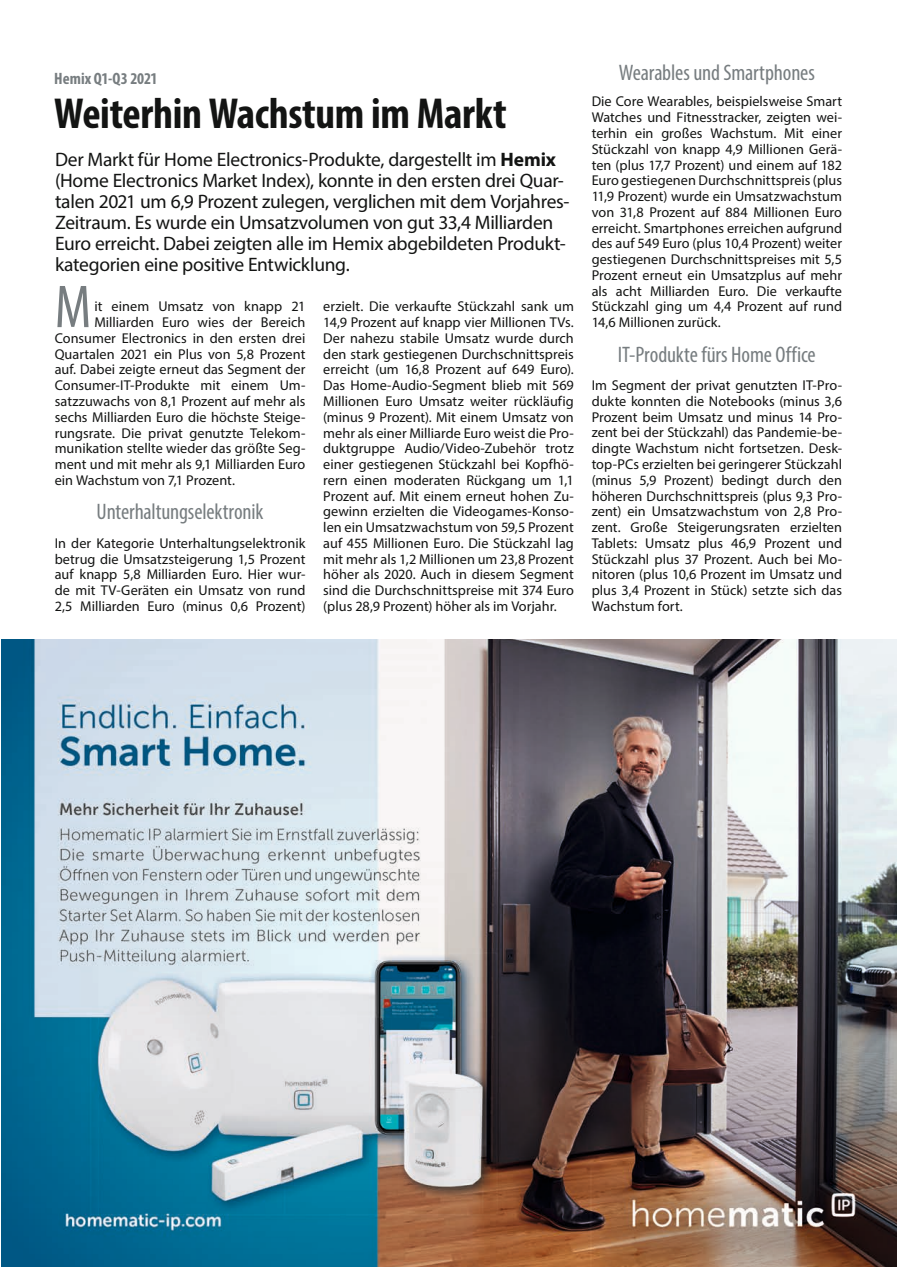
<style>
.page{position:relative;width:897px;height:1267px;background:#fff}
.page>*{position:absolute;margin:0;border:0;box-sizing:border-box;transform-origin:0 0}
.t1{font:condensed 61.05px "Myriad Pro";color:#777d80}
.t2{font:700 condensed 43.5px "Myriad Pro";letter-spacing:-.01em;color:#131413}
.t3{font:condensed 22.5px "Myriad Pro";letter-spacing:-.005em;color:#777d80}
.t4{font:19.5px/21px "Myriad Pro";letter-spacing:-.015em;color:#131413}
.t5{font:700 condensed 16.5px "Myriad Pro";letter-spacing:-.005em;color:#777d80}
.t6{font:14.25px/15.8px "Myriad Pro";color:#131413;text-align:justify}
.s1{font-weight:700}
</style>
<div class="page">
<img style="left:2px;top:639px;width:894px;height:627px">
<p class="t5" style="left:54px;top:68px;width:105px">Hemix Q1-Q3 2021</p>
<h2 class="t2" style="left:54px;top:86px;width:454px">Weiterhin Wachstum im Markt</h2>
<p class="t4" style="left:55px;top:148px;width:516px">Der Markt für Home Electronics-Produkte, dargestellt im <span class="s1">Hemix </span>(Home Electronics Market Index), konnte in den ersten drei Quar&shy;talen 2021 um 6,9 Prozent zulegen, verglichen mit dem Vorjahres-Zeitraum. Es wurde ein Umsatzvolumen von gut 33,4 Milliarden Euro erreicht. Dabei zeigten alle im Hemix abgebildeten Produkt&shy;kategorien eine positive Entwicklung.</p>
<h1 class="t1" style="left:55px;top:270px;width:38px">M</h1>
<p class="t6" style="left:323px;top:298px;width:252px">erzielt. Die verkaufte Stückzahl sank um 14,9 Prozent auf knapp vier Millionen TVs.<br>Der nahezu stabile Umsatz wurde durch den stark gestiegenen Durchschnittspreis erreicht (um 16,8 Prozent auf 649 Euro).<br>Das Home-Audio-Segment blieb mit 569<br>Millionen Euro Umsatz weiter rückläufig (minus 9 Prozent). Mit einem Umsatz von mehr als einer Milliarde Euro weist die Pro&shy;duktgruppe Audio/Video-Zubehör trotz einer gestiegenen Stückzahl bei Kopfhö&shy;rern einen moderaten Rückgang um 1,1<br>Prozent auf. Mit einem erneut hohen Zu&shy;gewinn erzielten die Videogames-Konso&shy;len ein Umsatzwachstum von 59,5 Prozent auf 455 Millionen Euro. Die Stückzahl lag mit mehr als 1,2 Millionen um 23,8 Prozent höher als 2020. Auch in diesem Segment sind die Durchschnittspreise mit 374 Euro (plus 28,9 Prozent) höher als im Vorjahr.</p>
<p class="t6" style="left:94px;top:298px;width:212px">it einem Umsatz von knapp 21</p>
<p class="t6" style="left:94px;top:314px;width:212px">Milliarden Euro wies der Bereich</p>
<p class="t6" style="left:55px;top:330px;width:252px">Consumer Electronics in den ersten drei</p>
<p class="t6" style="left:55px;top:346px;width:252px">Quartalen 2021 ein Plus von 5,8 Prozent</p>
<p class="t6" style="left:55px;top:361px;width:252px">auf. Dabei zeigte erneut das Segment der</p>
<p class="t6" style="left:55px;top:377px;width:252px">Consumer-IT-Produkte mit einem Um-</p>
<p class="t6" style="left:55px;top:393px;width:252px">satzzuwachs von 8,1 Prozent auf mehr als</p>
<p class="t6" style="left:55px;top:409px;width:252px">sechs Milliarden Euro die höchste Steige-</p>
<p class="t6" style="left:55px;top:424px;width:252px">rungsrate. Die privat genutzte Telekom-</p>
<p class="t6" style="left:55px;top:440px;width:252px">munikation stellte wieder das größte Seg-</p>
<p class="t6" style="left:55px;top:456px;width:252px">ment und mit mehr als 9,1 Milliarden Euro</p>
<p class="t6" style="left:55px;top:472px;width:182px">ein Wachstum von 7,1 Prozent.</p>
<h3 class="t3" style="left:97px;top:498px;width:168px">Unterhaltungselektronik</h3>
<p class="t6" style="left:55px;top:535px;width:252px">In der Kategorie Unterhaltungselektronik betrug die Umsatzsteigerung 1,5 Prozent auf knapp 5,8 Milliarden Euro. Hier wur&shy;de mit TV-Geräten ein Umsatz von rund 2,5 Milliarden Euro (minus 0,6 Prozent)</p>
<h3 class="t3" style="left:618px;top:59px;width:198px">Wearables und Smartphones</h3>
<p class="t6" style="left:591px;top:94px;width:252px">Die Core Wearables, beispielsweise Smart Watches und Fitnesstracker, zeigten wei&shy;terhin ein großes Wachstum. Mit einer Stückzahl von knapp 4,9 Millionen Gerä&shy;ten (plus 17,7 Prozent) und einem auf 182<br>Euro gestiegenen Durchschnittspreis (plus 11,9 Prozent) wurde ein Umsatzwachstum von 31,8 Prozent auf 884 Millionen Euro erreicht. Smartphones erreichen aufgrund des auf 549 Euro (plus 10,4 Prozent) weiter gestiegenen Durchschnittspreises mit 5,5<br>Prozent erneut ein Umsatzplus auf mehr als acht Milliarden Euro. Die verkaufte Stückzahl ging um 4,4 Prozent auf rund 14,6 Millionen zurück.</p>
<h3 class="t3" style="left:618px;top:341px;width:199px">IT-Produkte fürs Home Office</h3>
<p class="t6" style="left:591px;top:377px;width:252px">Im Segment der privat genutzten IT-Pro&shy;dukte konnten die Notebooks (minus 3,6<br>Prozent beim Umsatz und minus 14 Pro&shy;zent bei der Stückzahl) das Pandemie-be&shy;dingte Wachstum nicht fortsetzen. Desk&shy;top-PCs erzielten bei geringerer Stückzahl (minus 5,9 Prozent) bedingt durch den höheren Durchschnittspreis (plus 9,3 Pro&shy;zent) ein Umsatzwachstum von 2,8 Pro&shy;zent. Große Steigerungsraten erzielten Tablets: Umsatz plus 46,9 Prozent und Stückzahl plus 37 Prozent. Auch bei Mo&shy;nitoren (plus 10,6 Prozent im Umsatz und plus 3,4 Prozent in Stück) setzte sich das Wachstum fort.</p>
</div>
